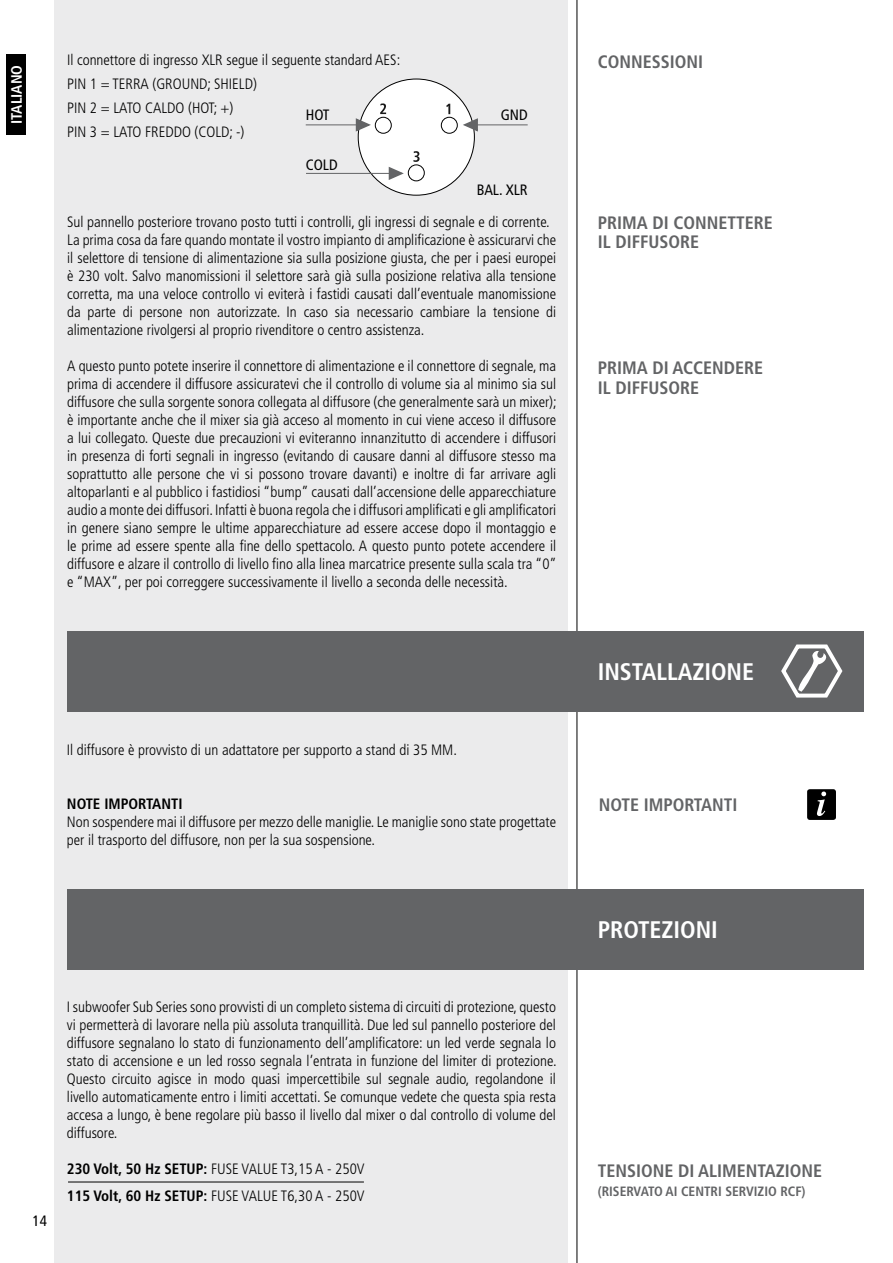
<style>
.page{position:relative;width:893px;height:1263px;background:#fff}
.page>*{position:absolute;margin:0;border:0;box-sizing:border-box;transform-origin:0 0}
.t1{font:700 condensed 24px "Frutiger";color:#fff}
.t2{font:700 condensed 18px/19.5px "Frutiger";color:#636466}
.t3{font:300 condensed 15px/18px "Frutiger";color:#000}
.t4{font:condensed 15px "Frutiger";color:#000}
.t5{font:700 condensed 15px "Frutiger";color:#000}
.t6{font:700 condensed 15px "Frutiger";color:#fff}
.t7{font:700 condensed 13.5px "Frutiger";color:#636466}
.s1{font-weight:700}
</style>
<div class="page">
<div style="left:54px;top:0;width:514px;height:1263px;background:#ebebec"></div>
<hr style="left:577px;top:0;width:1px;height:1263px;background:#000">
<div style="left:6px;top:54px;width:20px;height:81px;background:#000"></div>
<div style="left:358px;top:79px;width:116px;height:116px;background:#fff;border-radius:50%"></div>
<hr style="left:306px;top:124px;width:60px;height:1px;background:#636466">
<hr style="left:306px;top:173px;width:94px;height:1px;background:#636466">
<hr style="left:467px;top:124px;width:61px;height:1px;background:#636466">
<svg style="left:355px;top:103px;width:124px;height:79px"></svg>
<div style="left:67px;top:889px;width:797px;height:80px;background:#636466"></div>
<hr style="left:68px;top:1182px;width:296px;height:1px;background:#000">
<div style="left:67px;top:631px;width:797px;height:80px;background:#636466"></div>
<svg style="left:781px;top:644px;width:62px;height:54px"></svg>
<div style="left:807px;top:789px;width:29px;height:31px;background:#000;border-radius:3px"></div>
<svg style="left:817px;top:791px;width:9px;height:25px"></svg>
<p class="t6" style="left:8px;top:124px;width:60px;rotate:-90deg">ITALIANO</p>
<p class="t3" style="left:67px;top:48px;width:335px;line-height:24px">Il connettore di ingresso XLR segue il seguente standard AES:<br>PIN 1 = TERRA (GROUND; SHIELD)<br>PIN 2 = LATO CALDO (HOT; +)<br>PIN 3 = LATO FREDDO (COLD; -)</p>
<p class="t4" style="left:306px;top:106px;width:25px">HOT</p>
<p class="t4" style="left:501px;top:106px;width:28px">GND</p>
<p class="t4" style="left:306px;top:156px;width:33px">COLD</p>
<p class="t4" style="left:477px;top:182px;width:52px">BAL. XLR</p>
<p class="t3" style="left:67px;top:213px;width:491px">Sul pannello posteriore trovano posto tutti i controlli, gli ingressi di segnale e di corrente.<br>La prima cosa da fare quando montate il vostro impianto di amplificazione è assicurarvi che il selettore di tensione di alimentazione sia sulla posizione giusta, che per i paesi europei è 230 volt. Salvo manomissioni il selettore sarà già sulla posizione relativa alla tensione corretta, ma una veloce controllo vi eviterà i fastidi causati dall’eventuale manomissione da parte di persone non autorizzate. In caso sia necessario cambiare la tensione di alimentazione rivolgersi al proprio rivenditore o centro assistenza.</p>
<p class="t3" style="left:67px;top:357px;width:491px;text-align:justify">A questo punto potete inserire il connettore di alimentazione e il connettore di segnale, ma prima di accendere il diffusore assicuratevi che il controllo di volume sia al minimo sia sul diffusore che sulla sorgente sonora collegata al diffusore (che generalmente sarà un mixer); è importante anche che il mixer sia già acceso al momento in cui viene acceso il diffusore a lui collegato. Queste due precauzioni vi eviteranno innanzitutto di accendere i diffusori in presenza di forti segnali in ingresso (evitando di causare danni al diffusore stesso ma soprattutto alle persone che vi si possono trovare davanti) e inoltre di far arrivare agli altoparlanti e al pubblico i fastidiosi “bump” causati dall’accensione delle apparecchiature audio a monte dei diffusori. Infatti è buona regola che i diffusori amplificati e gli amplificatori in genere siano sempre le ultime apparecchiature ad essere accese dopo il montaggio e le prime ad essere spente alla fine dello spettacolo. A questo punto potete accendere il diffusore e alzare il controllo di livello fino alla linea marcatrice presente sulla scala tra “0” e “MAX”, per poi correggere successivamente il livello a seconda delle necessità.</p>
<p class="t3" style="left:67px;top:741px;width:391px">Il diffusore è provvisto di un adattatore per supporto a stand di 35 MM.</p>
<p class="t5" style="left:67px;top:795px;width:117px">NOTE IMPORTANTI</p>
<p class="t3" style="left:67px;top:813px;width:491px">Non sospendere mai il diffusore per mezzo delle maniglie. Le maniglie sono state progettate per il trasporto del diffusore, non per la sua sospensione.</p>
<p class="t4" style="left:33px;top:1211px;width:16px">14</p>
<p class="t3" style="left:67px;top:998px;width:491px;text-align:justify">I subwoofer Sub Series sono provvisti di un completo sistema di circuiti di protezione, questo vi permetterà di lavorare nella più assoluta tranquillità. Due led sul pannello posteriore del diffusore segnalano lo stato di funzionamento dell’amplificatore: un led verde segnala lo stato di accensione e un led rosso segnala l’entrata in funzione del limiter di protezione.<br>Questo circuito agisce in modo quasi impercettibile sul segnale audio, regolandone il livello automaticamente entro i limiti accettati. Se comunque vedete che questa spia resta accesa a lungo, è bene regolare più basso il livello dal mixer o dal controllo di volume del diffusore.</p>
<p class="t3" style="left:67px;top:1155px;width:299px;line-height:27px"><span class="s1">230 Volt, 50 Hz SETUP:</span> FUSE VALUE T3,15 A - 250V<br><span class="s1">115 Volt, 60 Hz SETUP:</span> FUSE VALUE T6,30 A - 250V</p>
<p class="t2" style="left:598px;top:52px;width:107px">CONNESSIONI</p>
<p class="t2" style="left:598px;top:213px;width:177px">PRIMA DI CONNETTERE<br>IL DIFFUSORE</p>
<p class="t2" style="left:598px;top:358px;width:167px">PRIMA DI ACCENDERE<br>IL DIFFUSORE</p>
<h1 class="t1" style="left:598px;top:657px;width:158px">INSTALLAZIONE</h1>
<p class="t2" style="left:599px;top:795px;width:140px">NOTE IMPORTANTI</p>
<h1 class="t1" style="left:598px;top:915px;width:122px">PROTEZIONI</h1>
<p class="t2" style="left:598px;top:1161px;width:226px">TENSIONE DI ALIMENTAZIONE</p>
<p class="t7" style="left:598px;top:1184px;width:209px">(RISERVATO AI CENTRI SERVIZIO RCF)</p>
</div>
